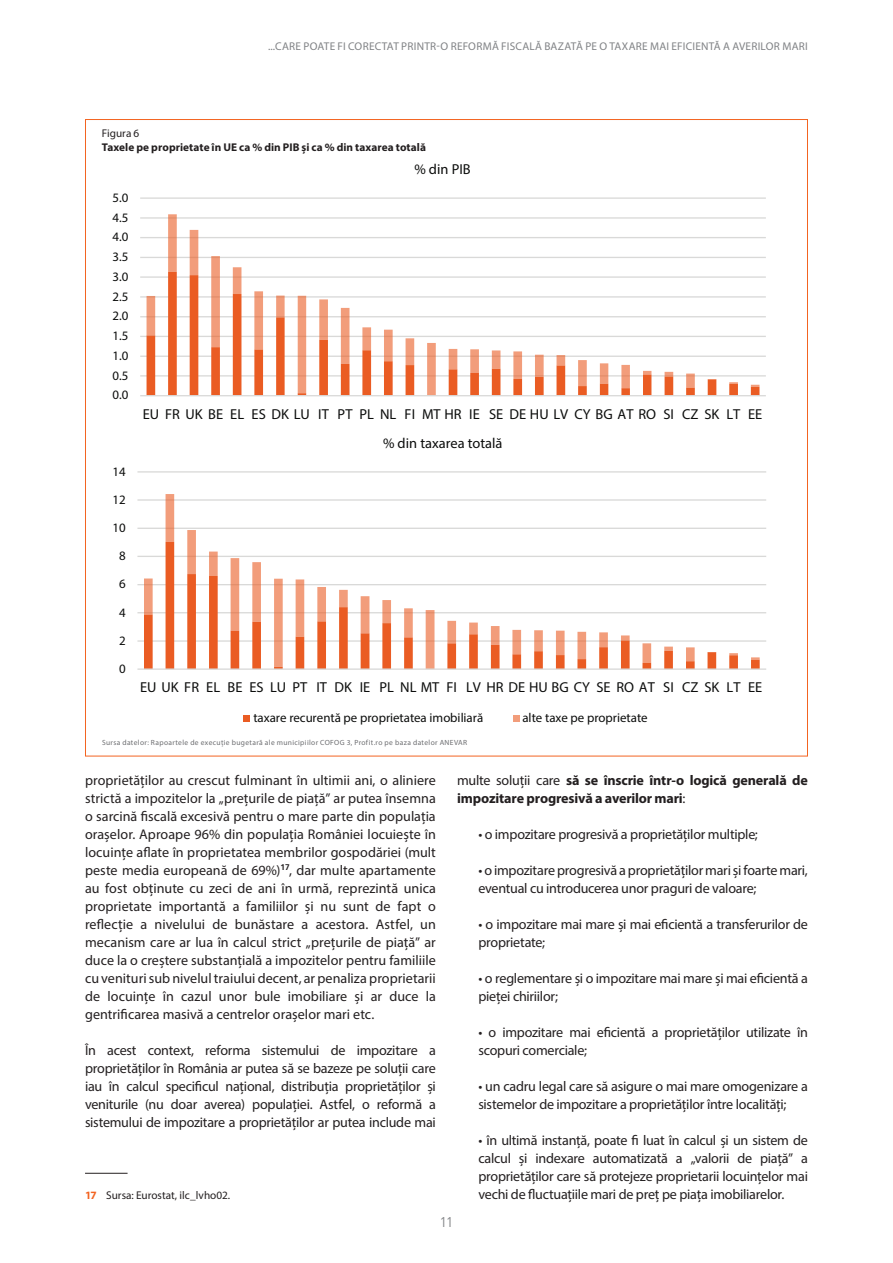
<style>
.page{position:relative;width:893px;height:1263px;background:#fff}
.page>*{position:absolute;margin:0;border:0;box-sizing:border-box;transform-origin:0 0}
.t1{font:14.4px "Myriad Pro";color:#0c0d0c}
.t2{font:14.1px/18px "Myriad Pro";letter-spacing:-.015em;color:#231f20}
.t3{font:700 14.1px/18px "Myriad Pro";letter-spacing:-.01em;color:#231f20}
.t4{font:300 14.1px "Frutiger";color:#808285}
.t5{font:12.9px "Myriad Pro";color:#0c0d0c}
.t6{font:11.25px "Myriad Pro";letter-spacing:.02em;color:#808285}
.t7{font:700 11.25px "Myriad Pro";letter-spacing:.005em;color:#231f20}
.t8{font:11.25px "Myriad Pro";color:#231f20}
.t9{font:7.5px "Myriad Pro";letter-spacing:.05em;color:#6c6d70}
.s1{font-weight:700;color:#f36421}
.s2{font-weight:400}
</style>
<div class="page">
<hr style="left:140px;top:197px;width:626px;height:2px;background:#d9d9d8">
<hr style="left:140px;top:217px;width:626px;height:2px;background:#d9d9d8">
<hr style="left:140px;top:237px;width:626px;height:1px;background:#d9d9d8">
<hr style="left:140px;top:257px;width:626px;height:1px;background:#d9d9d8">
<hr style="left:140px;top:276px;width:626px;height:2px;background:#d9d9d8">
<hr style="left:140px;top:296px;width:626px;height:2px;background:#d9d9d8">
<hr style="left:140px;top:316px;width:626px;height:1px;background:#d9d9d8">
<hr style="left:140px;top:336px;width:626px;height:1px;background:#d9d9d8">
<hr style="left:140px;top:356px;width:626px;height:1px;background:#d9d9d8">
<hr style="left:140px;top:375px;width:626px;height:1px;background:#d9d9d8">
<svg style="left:147px;top:214px;width:612px;height:181px"></svg>
<hr style="left:140px;top:395px;width:626px;height:1px;background:#d9d9d8">
<hr style="left:85px;top:1173px;width:43px;height:1px;background:#231f20">
<hr style="left:137px;top:471px;width:629px;height:2px;background:#d9d9d8">
<hr style="left:137px;top:499px;width:629px;height:2px;background:#d9d9d8">
<hr style="left:137px;top:528px;width:629px;height:1px;background:#d9d9d8">
<hr style="left:137px;top:556px;width:629px;height:1px;background:#d9d9d8">
<hr style="left:137px;top:584px;width:629px;height:1px;background:#d9d9d8">
<hr style="left:137px;top:612px;width:629px;height:1px;background:#d9d9d8">
<hr style="left:137px;top:640px;width:629px;height:2px;background:#d9d9d8">
<svg style="left:144px;top:494px;width:616px;height:174px"></svg>
<hr style="left:137px;top:668px;width:629px;height:2px;background:#d9d9d8">
<div style="left:243px;top:715px;width:7px;height:7px;background:#ea5c23"></div>
<div style="left:513px;top:715px;width:7px;height:7px;background:#f29d7b"></div>
<p class="t6" style="left:268px;top:39px;width:541px">...CARE POATE FI CORECTAT PRINTR-O REFORMĂ FISCALĂ BAZATĂ PE O TAXARE MAI EFICIENTĂ A AVERILOR MARI</p>
<p class="t8" style="left:102px;top:126px;width:39px">Figura 6</p>
<p class="t7" style="left:102px;top:140px;width:326px">Taxele pe proprietate în UE ca % din PIB și ca % din taxarea totală</p>
<p class="t5" style="left:112px;top:190px;width:17px">5.0</p>
<p class="t5" style="left:112px;top:209px;width:17px">4.5</p>
<p class="t5" style="left:112px;top:229px;width:17px">4.0</p>
<p class="t5" style="left:112px;top:249px;width:17px">3.5</p>
<p class="t5" style="left:112px;top:269px;width:17px">3.0</p>
<p class="t5" style="left:112px;top:288px;width:17px">2.5</p>
<p class="t5" style="left:112px;top:308px;width:17px">2.0</p>
<p class="t5" style="left:112px;top:328px;width:17px">1.5</p>
<p class="t5" style="left:112px;top:348px;width:17px">1.0</p>
<p class="t5" style="left:112px;top:367px;width:17px">0.5</p>
<p class="t5" style="left:112px;top:387px;width:17px">0.0</p>
<p class="t5" style="left:112px;top:463px;width:15px">14</p>
<p class="t5" style="left:112px;top:492px;width:15px">12</p>
<p class="t5" style="left:112px;top:520px;width:15px">10</p>
<p class="t5" style="left:119px;top:548px;width:8px">8</p>
<p class="t5" style="left:119px;top:576px;width:8px">6</p>
<p class="t5" style="left:119px;top:604px;width:8px">4</p>
<p class="t5" style="left:119px;top:632px;width:8px">2</p>
<p class="t5" style="left:119px;top:661px;width:8px">0</p>
<p class="t1" style="left:415px;top:161px;width:58px">% din PIB</p>
<p class="t1" style="left:143px;top:405px;width:621px">EU FR UK BE EL ES DK LU IT PT PL NL FI MT HR IE SE DE HU LV CY BG AT RO SI CZ SK LT EE</p>
<p class="t1" style="left:383px;top:434px;width:121px">% din taxarea totală</p>
<p class="t1" style="left:140px;top:678px;width:624px">EU UK FR EL BE ES LU PT IT DK IE PL NL MT FI LV HR DE HU BG CY SE RO AT SI CZ SK LT EE</p>
<p class="t5" style="left:253px;top:710px;width:231px">taxare recurentă pe proprietatea imobiliară</p>
<p class="t5" style="left:522px;top:710px;width:127px">alte taxe pe proprietate</p>
<p class="t9" style="left:102px;top:738px;width:367px">Sursa datelor: Rapoartele de execuție bugetară ale municipiilor COFOG 3, Profit.ro pe baza datelor ANEVAR</p>
<p class="t2" style="left:85px;top:771px;width:352px;text-align:justify">proprietăților au crescut fulminant în ultimii ani, o aliniere strictă a impozitelor la „prețurile de piață” ar putea însemna o sarcină fiscală excesivă pentru o mare parte din populația orașelor. Aproape 96% din populația României locuiește în locuințe aflate în proprietatea membrilor gospodăriei (mult peste media europeană de 69%)<sup>17</sup>, dar multe apartamente au fost obținute cu zeci de ani în urmă, reprezintă unica proprietate importantă a familiilor și nu sunt de fapt o reflecție a nivelului de bunăstare a acestora. Astfel, un mecanism care ar lua în calcul strict „prețurile de piață” ar duce la o creștere substanțială a impozitelor pentru familiile cu venituri sub nivelul traiului decent, ar penaliza proprietarii de locuințe în cazul unor bule imobiliare și ar duce la gentrificarea masivă a centrelor orașelor mari etc.</p>
<p class="t2" style="left:85px;top:1041px;width:352px;text-align:justify">În acest context, reforma sistemului de impozitare a proprietăților în România ar putea să se bazeze pe soluții care iau în calcul specificul național, distribuția proprietăților și veniturile (nu doar averea) populației. Astfel, o reformă a sistemului de impozitare a proprietăților ar putea include mai</p>
<p class="t8" style="left:85px;top:1188px;width:147px"><span class="s1">17</span> Sursa: Eurostat, ilc_lvho02.</p>
<p class="t3" style="left:457px;top:771px;width:352px"><span class="s2">multe soluții care</span> să se înscrie într-o logică generală de impozitare progresivă a averilor mari<span class="s2">:</span></p>
<p class="t2" style="left:478px;top:825px;width:281px">• o impozitare progresivă a proprietăților multiple;</p>
<p class="t2" style="left:478px;top:861px;width:331px">• o impozitare progresivă a proprietăților mari și foarte mari, eventual cu introducerea unor praguri de valoare;</p>
<p class="t2" style="left:478px;top:915px;width:331px">• o impozitare mai mare și mai eficientă a transferurilor de proprietate;</p>
<p class="t2" style="left:478px;top:969px;width:331px">• o reglementare și o impozitare mai mare și mai eficientă a pieței chiriilor;</p>
<p class="t2" style="left:478px;top:1023px;width:331px">• o impozitare mai eficientă a proprietăților utilizate în scopuri comerciale;</p>
<p class="t2" style="left:478px;top:1077px;width:331px">• un cadru legal care să asigure o mai mare omogenizare a sistemelor de impozitare a proprietăților între localități;</p>
<p class="t2" style="left:478px;top:1131px;width:331px;text-align:justify">• în ultimă instanță, poate fi luat în calcul și un sistem de calcul și indexare automatizată a „valorii de piață” a proprietăților care să protejeze proprietarii locuințelor mai vechi de fluctuațiile mari de preț pe piața imobiliarelor.</p>
<p class="t4" style="left:439px;top:1212px;width:16px">11</p>
</div>
